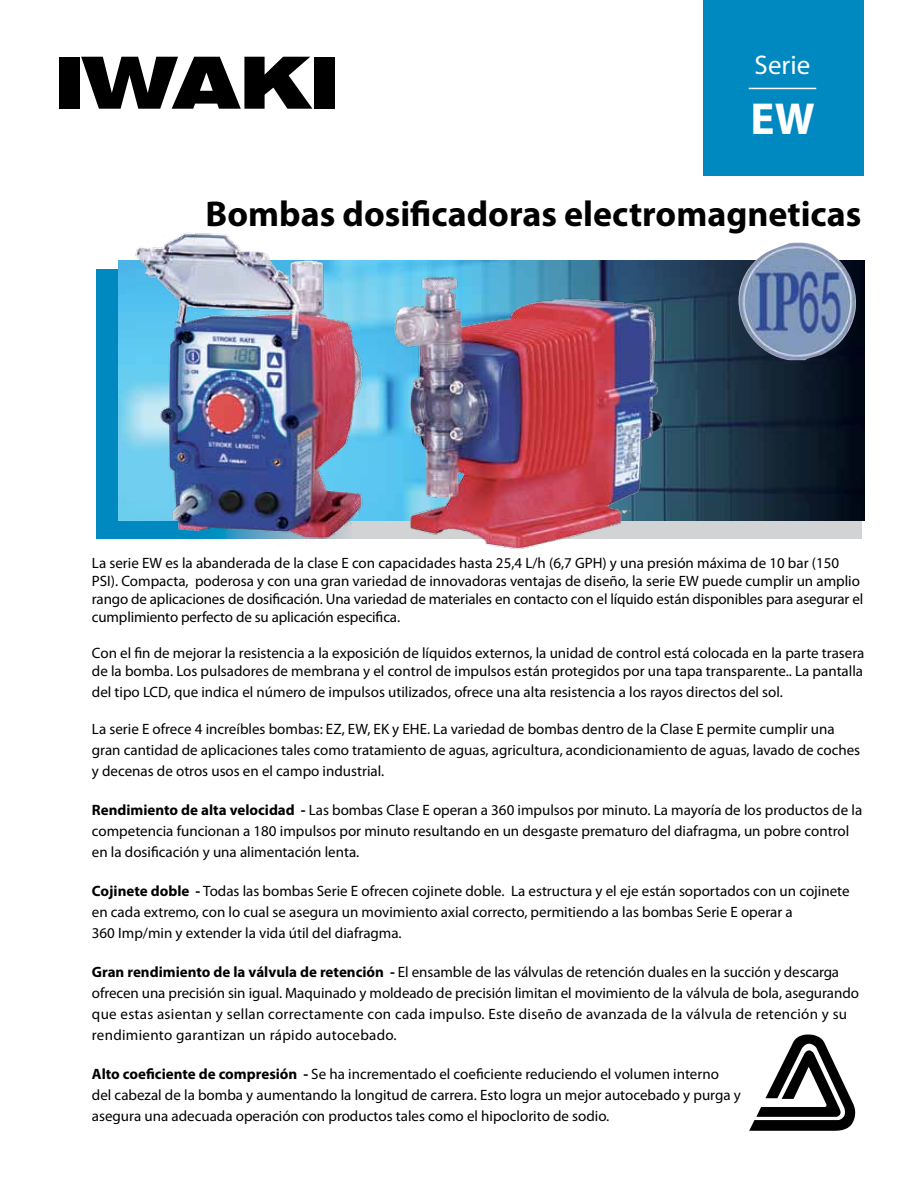
<style>
.page{position:relative;width:918px;height:1188px;background:#fff}
.page>*{position:absolute;margin:0;border:0;box-sizing:border-box;transform-origin:0 0}
.t1{font:900 expanded 72px "Swiss 721 BT";color:#000}
.t2{font:700 45px "Myriad Pro";color:#fff}
.t3{font:700 36px "Myriad Pro";color:#000}
.t4{font:27px "Myriad Pro";color:#fff}
.t5{font:15px/21px "Myriad Pro";color:#000}
.s1{font-weight:700}
</style>
<div class="page">
<svg style="left:749px;top:1035px;width:106px;height:96px"></svg>
<div style="left:703px;top:0;width:161px;height:175px;background:#0089c0"></div>
<hr style="left:749px;top:88px;width:67px;height:1px;background:#fff">
<svg style="left:96px;top:270px;width:766px;height:268px;background:#46a0c5"></svg>
<img style="left:119px;top:260px;width:745px;height:260px">
<img style="left:130px;top:232px;width:547px;height:317px">
<img style="left:736px;top:243px;width:124px;height:117px">
<h1 class="t1" style="left:54px;top:39px;width:288px">IWAKI</h1>
<h3 class="t4" style="left:755px;top:49px;width:57px">Serie</h3>
<h2 class="t2" style="left:750px;top:90px;width:66px">EW</h2>
<h3 class="t3" style="left:205px;top:191px;width:658px">Bombas dosificadoras electromagneticas</h3>
<p class="t5" style="left:92px;top:553px;width:773px;line-height:18px">La serie EW es la abanderada de la clase E con capacidades hasta 25,4 L/h (6,7 GPH) y una presión máxima de 10 bar (150<br>PSI). Compacta, poderosa y con una gran variedad de innovadoras ventajas de diseño, la serie EW puede cumplir un amplio rango de aplicaciones de dosificación. Una variedad de materiales en contacto con el líquido están disponibles para asegurar el cumplimiento perfecto de su aplicación especifica.</p>
<p class="t5" style="left:92px;top:643px;width:774px;line-height:18px">Con el fin de mejorar la resistencia a la exposición de líquidos externos, la unidad de control está colocada en la parte trasera de la bomba. Los pulsadores de membrana y el control de impulsos están protegidos por una tapa transparente.. La pantalla</p>
<p class="t5" style="left:92px;top:681px;width:693px">del tipo LCD, que indica el número de impulsos utilizados, ofrece una alta resistencia a los rayos directos del sol.</p>
<p class="t5" style="left:92px;top:718px;width:770px">La serie E ofrece 4 increíbles bombas: EZ, EW, EK y EHE. La variedad de bombas dentro de la Clase E permite cumplir una gran cantidad de aplicaciones tales como tratamiento de aguas, agricultura, acondicionamiento de aguas, lavado de coches y decenas de otros usos en el campo industrial.</p>
<p class="t5" style="left:92px;top:799px;width:772px"><span class="s1">Rendimiento de alta velocidad -</span> Las bombas Clase E operan a 360 impulsos por minuto. La mayoría de los productos de la competencia funcionan a 180 impulsos por minuto resultando en un desgaste prematuro del diafragma, un pobre control en la dosificación y una alimentación lenta.</p>
<p class="t5" style="left:92px;top:880px;width:759px"><span class="s1">Cojinete doble -</span> Todas las bombas Serie E ofrecen cojinete doble. La estructura y el eje están soportados con un cojinete en cada extremo, con lo cual se asegura un movimiento axial correcto, permitiendo a las bombas Serie E operar a<br>360 Imp/min y extender la vida útil del diafragma.</p>
<p class="t5" style="left:92px;top:961px;width:769px"><span class="s1">Gran rendimiento de la válvula de retención -</span> El ensamble de las válvulas de retención duales en la succión y descarga ofrecen una precisión sin igual. Maquinado y moldeado de precisión limitan el movimiento de la válvula de bola, asegurando que estas asientan y sellan correctamente con cada impulso. Este diseño de avanzada de la válvula de retención y su rendimiento garantizan un rápido autocebado.</p>
<p class="t5" style="left:92px;top:1063px;width:650px"><span class="s1">Alto coeficiente de compresión -</span> Se ha incrementado el coeficiente reduciendo el volumen interno del cabezal de la bomba y aumentando la longitud de carrera. Esto logra un mejor autocebado y purga y asegura una adecuada operación con productos tales como el hipoclorito de sodio.</p>
</div>
